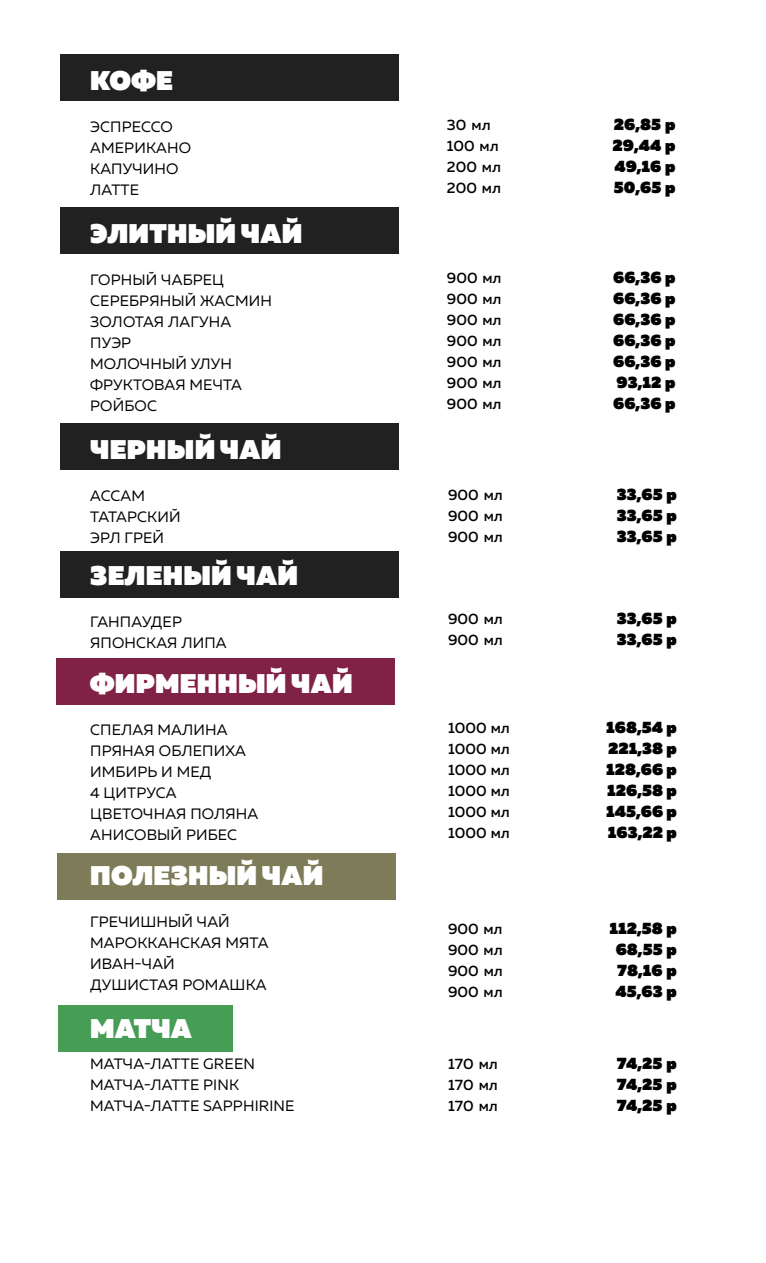
<style>
.page{position:relative;width:766px;height:1263px;background:#fff}
.page>*{position:absolute;margin:0;border:0;box-sizing:border-box;transform-origin:0 0}
.t1{font:800 27px "Muller";letter-spacing:.01em;color:#fff}
.t2{font:800 16.5px "Muller";color:#000}
.t3{font:15px/21px "Muller";letter-spacing:.01em;color:#000}
.t4{font:500 15px "Muller";color:#000}
</style>
<div class="page">
<div style="left:58px;top:1006px;width:175px;height:46px;background:#469d55"></div>
<div style="left:57px;top:853px;width:339px;height:46px;background:#7d7b58"></div>
<div style="left:56px;top:659px;width:339px;height:46px;background:#802245"></div>
<div style="left:60px;top:423px;width:338px;height:46px;background:#212121"></div>
<div style="left:60px;top:552px;width:338px;height:46px;background:#212121"></div>
<div style="left:60px;top:207px;width:338px;height:46px;background:#212121"></div>
<div style="left:60px;top:55px;width:338px;height:46px;background:#212121"></div>
<h1 class="t1" style="left:90px;top:63px;width:84px">КОФЕ</h1>
<p class="t3" style="left:90px;top:116px;width:102px">ЭСПРЕССО<br>АМЕРИКАНО<br>КАПУЧИНО<br>ЛАТТЕ</p>
<h1 class="t1" style="left:90px;top:216px;width:213px">ЭЛИТНЫЙ ЧАЙ</h1>
<p class="t3" style="left:90px;top:269px;width:183px">ГОРНЫЙ ЧАБРЕЦ<br>СЕРЕБРЯНЫЙ ЖАСМИН<br>ЗОЛОТАЯ ЛАГУНА<br>ПУЭР<br>МОЛОЧНЫЙ УЛУН<br>ФРУКТОВАЯ МЕЧТА<br>РОЙБОС</p>
<h1 class="t1" style="left:90px;top:432px;width:192px">ЧЕРНЫЙ ЧАЙ</h1>
<p class="t3" style="left:90px;top:485px;width:92px">АССАМ<br>ТАТАРСКИЙ<br>ЭРЛ ГРЕЙ</p>
<h1 class="t1" style="left:90px;top:558px;width:209px">ЗЕЛЕНЫЙ ЧАЙ</h1>
<p class="t3" style="left:90px;top:611px;width:138px">ГАНПАУДЕР<br>ЯПОНСКАЯ ЛИПА</p>
<h1 class="t1" style="left:90px;top:666px;width:264px">ФИРМЕННЫЙ ЧАЙ</h1>
<p class="t3" style="left:90px;top:719px;width:169px">СПЕЛАЯ МАЛИНА<br>ПРЯНАЯ ОБЛЕПИХА<br>ИМБИРЬ И МЕД<br>4 ЦИТРУСА<br>ЦВЕТОЧНАЯ ПОЛЯНА<br>АНИСОВЫЙ РИБЕС</p>
<h1 class="t1" style="left:90px;top:858px;width:234px">ПОЛЕЗНЫЙ ЧАЙ</h1>
<p class="t3" style="left:90px;top:911px;width:180px">ГРЕЧИШНЫЙ ЧАЙ<br>МАРОККАНСКАЯ МЯТА<br>ИВАН-ЧАЙ<br>ДУШИСТАЯ РОМАШКА</p>
<h1 class="t1" style="left:90px;top:1011px;width:103px">МАТЧА</h1>
<p class="t3" style="left:90px;top:1053px;width:206px">МАТЧА-ЛАТТЕ GREEN<br>МАТЧА-ЛАТТЕ PINK<br>МАТЧА-ЛАТТЕ SAPPHIRINE</p>
<p class="t4" style="left:447px;top:115px;width:45px">30 мл</p>
<p class="t2" style="left:613px;top:113px;width:63px">26,85 р</p>
<p class="t4" style="left:447px;top:136px;width:53px">100 мл</p>
<p class="t2" style="left:612px;top:134px;width:64px">29,44 р</p>
<p class="t4" style="left:447px;top:157px;width:55px">200 мл</p>
<p class="t2" style="left:614px;top:155px;width:63px">49,16 р</p>
<p class="t4" style="left:447px;top:178px;width:55px">200 мл</p>
<p class="t2" style="left:613px;top:176px;width:63px">50,65 р</p>
<p class="t4" style="left:447px;top:268px;width:56px">900 мл</p>
<p class="t2" style="left:613px;top:267px;width:64px">66,36 р</p>
<p class="t4" style="left:447px;top:289px;width:56px">900 мл</p>
<p class="t2" style="left:613px;top:288px;width:64px">66,36 р</p>
<p class="t4" style="left:447px;top:310px;width:56px">900 мл</p>
<p class="t2" style="left:613px;top:309px;width:64px">66,36 р</p>
<p class="t4" style="left:447px;top:331px;width:56px">900 мл</p>
<p class="t2" style="left:613px;top:330px;width:64px">66,36 р</p>
<p class="t4" style="left:447px;top:352px;width:56px">900 мл</p>
<p class="t2" style="left:613px;top:351px;width:64px">66,36 р</p>
<p class="t4" style="left:447px;top:373px;width:56px">900 мл</p>
<p class="t2" style="left:616px;top:372px;width:61px">93,12 р</p>
<p class="t4" style="left:447px;top:394px;width:56px">900 мл</p>
<p class="t2" style="left:613px;top:393px;width:64px">66,36 р</p>
<p class="t4" style="left:448px;top:485px;width:56px">900 мл</p>
<p class="t2" style="left:616px;top:483px;width:62px">33,65 р</p>
<p class="t4" style="left:448px;top:506px;width:56px">900 мл</p>
<p class="t2" style="left:616px;top:504px;width:62px">33,65 р</p>
<p class="t4" style="left:448px;top:527px;width:56px">900 мл</p>
<p class="t2" style="left:616px;top:525px;width:62px">33,65 р</p>
<p class="t4" style="left:448px;top:610px;width:56px">900 мл</p>
<p class="t2" style="left:616px;top:608px;width:62px">33,65 р</p>
<p class="t4" style="left:448px;top:631px;width:56px">900 мл</p>
<p class="t2" style="left:616px;top:629px;width:62px">33,65 р</p>
<p class="t4" style="left:448px;top:718px;width:63px">1000 мл</p>
<p class="t2" style="left:606px;top:716px;width:72px">168,54 р</p>
<p class="t4" style="left:448px;top:739px;width:63px">1000 мл</p>
<p class="t2" style="left:608px;top:737px;width:70px">221,38 р</p>
<p class="t4" style="left:448px;top:760px;width:63px">1000 мл</p>
<p class="t2" style="left:606px;top:758px;width:72px">128,66 р</p>
<p class="t4" style="left:448px;top:781px;width:63px">1000 мл</p>
<p class="t2" style="left:607px;top:779px;width:71px">126,58 р</p>
<p class="t4" style="left:448px;top:802px;width:63px">1000 мл</p>
<p class="t2" style="left:606px;top:800px;width:72px">145,66 р</p>
<p class="t4" style="left:448px;top:823px;width:63px">1000 мл</p>
<p class="t2" style="left:607px;top:821px;width:70px">163,22 р</p>
<p class="t4" style="left:448px;top:919px;width:56px">900 мл</p>
<p class="t2" style="left:609px;top:917px;width:69px">112,58 р</p>
<p class="t4" style="left:448px;top:940px;width:56px">900 мл</p>
<p class="t2" style="left:615px;top:938px;width:63px">68,55 р</p>
<p class="t4" style="left:448px;top:961px;width:56px">900 мл</p>
<p class="t2" style="left:617px;top:959px;width:61px">78,16 р</p>
<p class="t4" style="left:448px;top:982px;width:56px">900 мл</p>
<p class="t2" style="left:615px;top:980px;width:63px">45,63 р</p>
<p class="t4" style="left:448px;top:1054px;width:51px">170 мл</p>
<p class="t2" style="left:616px;top:1052px;width:62px">74,25 р</p>
<p class="t4" style="left:448px;top:1075px;width:51px">170 мл</p>
<p class="t2" style="left:616px;top:1073px;width:62px">74,25 р</p>
<p class="t4" style="left:448px;top:1096px;width:51px">170 мл</p>
<p class="t2" style="left:616px;top:1094px;width:62px">74,25 р</p>
</div>
